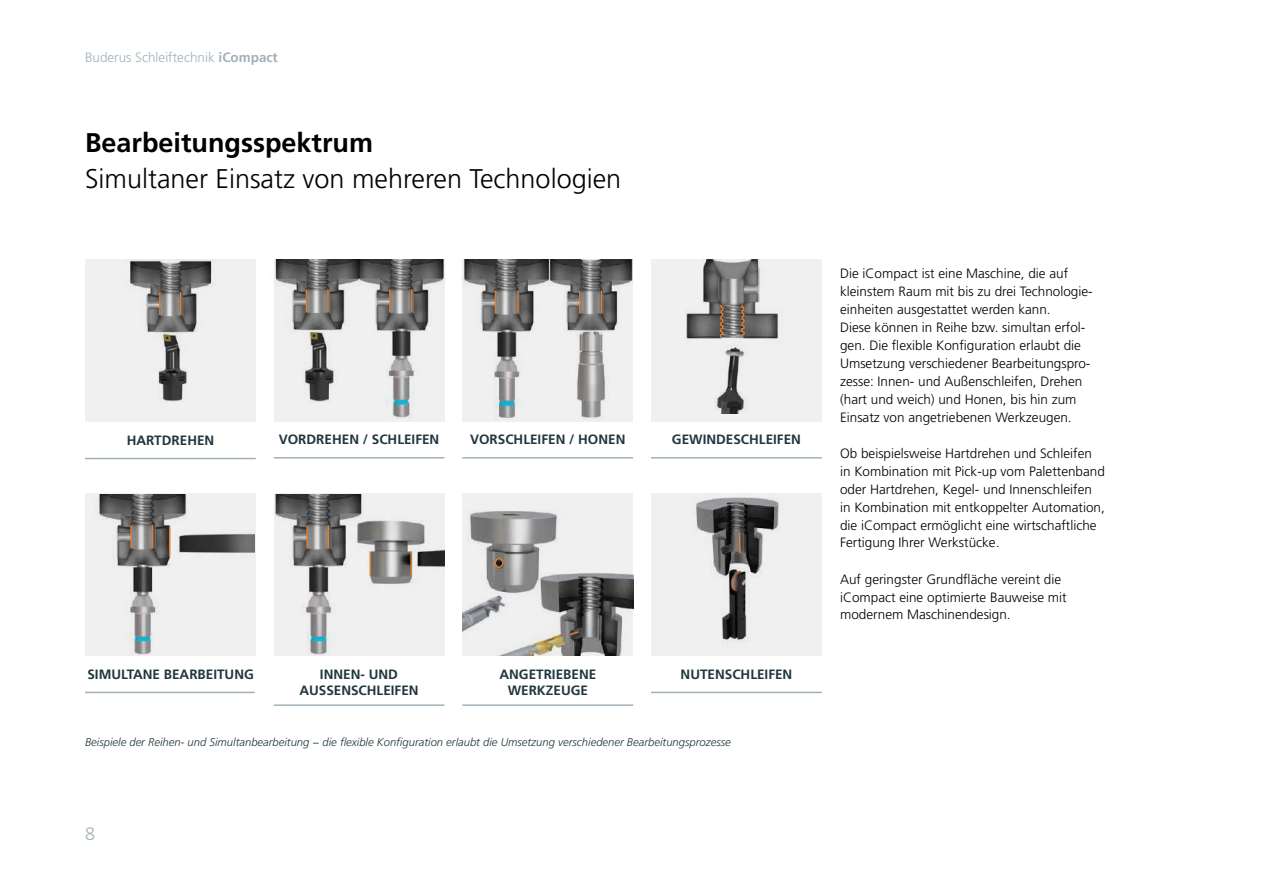
<style>
.page{position:relative;width:1263px;height:893px;background:#fff}
.page>*{position:absolute;margin:0;border:0;box-sizing:border-box;transform-origin:0 0}
.t1{font:300 27px "Frutiger LT Std";color:#000}
.t2{font:700 27px "Frutiger LT Std";color:#000}
.t3{font:300 18px "Frutiger LT Std";color:#a0b1ba}
.t4{font:300 13.5px/18px "Frutiger LT Std";color:#000}
.t5{font:700 13.5px/16.2px "Frutiger LT Std";color:#21373f;text-align:center}
.t6{font:300 13.5px "Frutiger LT Std";color:#a0b1ba}
.t7{font:italic 300 11.25px "Frutiger LT Std";color:#21373f}
.s1{font-weight:700}
</style>
<div class="page">
<hr style="left:462px;top:457px;width:171px;height:2px;background:#a0b1ba">
<hr style="left:274px;top:457px;width:170px;height:2px;background:#a0b1ba">
<div style="left:462px;top:494px;width:171px;height:162px;background:#f0f0f0"></div>
<hr style="left:462px;top:704px;width:171px;height:2px;background:#a0b1ba">
<div style="left:85px;top:260px;width:171px;height:162px;background:#f0f0f0"></div>
<hr style="left:85px;top:458px;width:171px;height:1px;background:#a0b1ba">
<div style="left:651px;top:260px;width:171px;height:162px;background:#f0f0f0"></div>
<hr style="left:651px;top:457px;width:171px;height:2px;background:#a0b1ba">
<div style="left:651px;top:494px;width:171px;height:162px;background:#f0f0f0"></div>
<hr style="left:651px;top:692px;width:171px;height:1px;background:#a0b1ba">
<img style="left:130px;top:260px;width:82px;height:142px">
<img style="left:685px;top:260px;width:93px;height:154px">
<img style="left:274px;top:259px;width:103px;height:161px">
<img style="left:341px;top:259px;width:104px;height:160px">
<img style="left:566px;top:260px;width:67px;height:161px">
<img style="left:462px;top:260px;width:104px;height:161px">
<img style="left:693px;top:497px;width:86px;height:145px">
<div style="left:85px;top:494px;width:171px;height:162px;background:#f0f0f0"></div>
<hr style="left:85px;top:692px;width:170px;height:1px;background:#a0b1ba">
<img style="left:98px;top:494px;width:89px;height:161px">
<img style="left:174px;top:514px;width:81px;height:61px">
<img style="left:496px;top:573px;width:137px;height:83px">
<img style="left:463px;top:510px;width:113px;height:142px">
<div style="left:274px;top:494px;width:170px;height:162px;background:#f0f0f0"></div>
<hr style="left:274px;top:704px;width:170px;height:2px;background:#a0b1ba">
<img style="left:274px;top:494px;width:78px;height:161px">
<img style="left:352px;top:494px;width:92px;height:90px">
<hr style="left:159px;top:292px;width:2px;height:23px;background:#dc8034">
<svg style="left:180px;top:292px;width:1px;height:23px"></svg>
<hr style="left:169px;top:526px;width:1px;height:30px;background:#dc8034">
<hr style="left:410px;top:552px;width:2px;height:24px;background:#dc8034">
<hr style="left:369px;top:552px;width:2px;height:24px;background:#dc8034">
<div style="left:495px;top:558px;width:8px;height:10px;border:2px solid #dc8034;border-radius:50%"></div>
<svg style="left:739px;top:532px;width:1px;height:21px"></svg>
<svg style="left:306px;top:289px;width:1px;height:23px"></svg>
<hr style="left:327px;top:289px;width:2px;height:23px;background:#dc8034">
<hr style="left:389px;top:289px;width:2px;height:23px;background:#dc8034">
<hr style="left:411px;top:289px;width:2px;height:23px;background:#dc8034">
<svg style="left:495px;top:291px;width:1px;height:23px"></svg>
<hr style="left:517px;top:291px;width:2px;height:23px;background:#dc8034">
<hr style="left:579px;top:291px;width:2px;height:23px;background:#dc8034">
<svg style="left:601px;top:291px;width:1px;height:23px"></svg>
<svg style="left:719px;top:304px;width:5px;height:78px"></svg>
<svg style="left:740px;top:304px;width:6px;height:35px"></svg>
<hr style="left:130px;top:525px;width:2px;height:23px;background:#dc8034">
<svg style="left:152px;top:525px;width:1px;height:23px"></svg>
<hr style="left:306px;top:526px;width:2px;height:23px;background:#dc8034">
<svg style="left:328px;top:526px;width:1px;height:23px"></svg>
<svg style="left:568px;top:630px;width:12px;height:7px"></svg>
<p class="t6" style="left:85px;top:49px;width:194px">Buderus Schleiftechnik <span class="s1">iCompact</span></p>
<h1 class="t2" style="left:85px;top:126px;width:290px">Bearbeitungsspektrum</h1>
<h1 class="t1" style="left:85px;top:163px;width:538px">Simultaner Einsatz von mehreren Technologien</h1>
<p class="t5" style="left:127px;top:432px;width:89px">HARTDREHEN</p>
<p class="t5" style="left:279px;top:432px;width:162px">VORDREHEN / SCHLEIFEN</p>
<p class="t5" style="left:470px;top:432px;width:157px">VORSCHLEIFEN / HONEN</p>
<p class="t5" style="left:672px;top:432px;width:131px">GEWINDESCHLEIFEN</p>
<p class="t5" style="left:87px;top:666px;width:168px">SIMULTANE BEARBEITUNG</p>
<p class="t5" style="left:680px;top:666px;width:113px">NUTENSCHLEIFEN</p>
<p class="t5" style="left:499px;top:666px;width:98px">ANGETRIEBENE<br>WERKZEUGE</p>
<p class="t5" style="left:299px;top:666px;width:121px">INNEN- UND<br>AUSSENSCHLEIFEN</p>
<p class="t7" style="left:85px;top:735px;width:647px">Beispiele der Reihen- und Simultanbearbeitung − die flexible Konfiguration erlaubt die Umsetzung verschiedener Bearbeitungsprozesse</p>
<h2 class="t3" style="left:85px;top:824px;width:12px">8</h2>
<p class="t4" style="left:840px;top:264px;width:254px">Die iCompact ist eine Maschine, die auf kleinstem Raum mit bis zu drei Technologie&shy;einheiten ausgestattet werden kann.<br>Diese können in Reihe bzw. simultan erfol&shy;gen. Die flexible Konfiguration erlaubt die Umsetzung verschiedener Bearbeitungspro&shy;zesse: Innen- und Außenschleifen, Drehen (hart und weich) und Honen, bis hin zum Einsatz von angetriebenen Werkzeugen.</p>
<p class="t4" style="left:840px;top:444px;width:266px">Ob beispielsweise Hartdrehen und Schleifen in Kombination mit Pick-up vom Palettenband oder Hartdrehen, Kegel- und Innenschleifen in Kombination mit entkoppelter Automation, die iCompact ermöglicht eine wirtschaftliche Fertigung Ihrer Werkstücke.</p>
<p class="t4" style="left:840px;top:570px;width:228px">Auf geringster Grundfläche vereint die iCompact eine optimierte Bauweise mit modernem Maschinendesign.</p>
</div>
